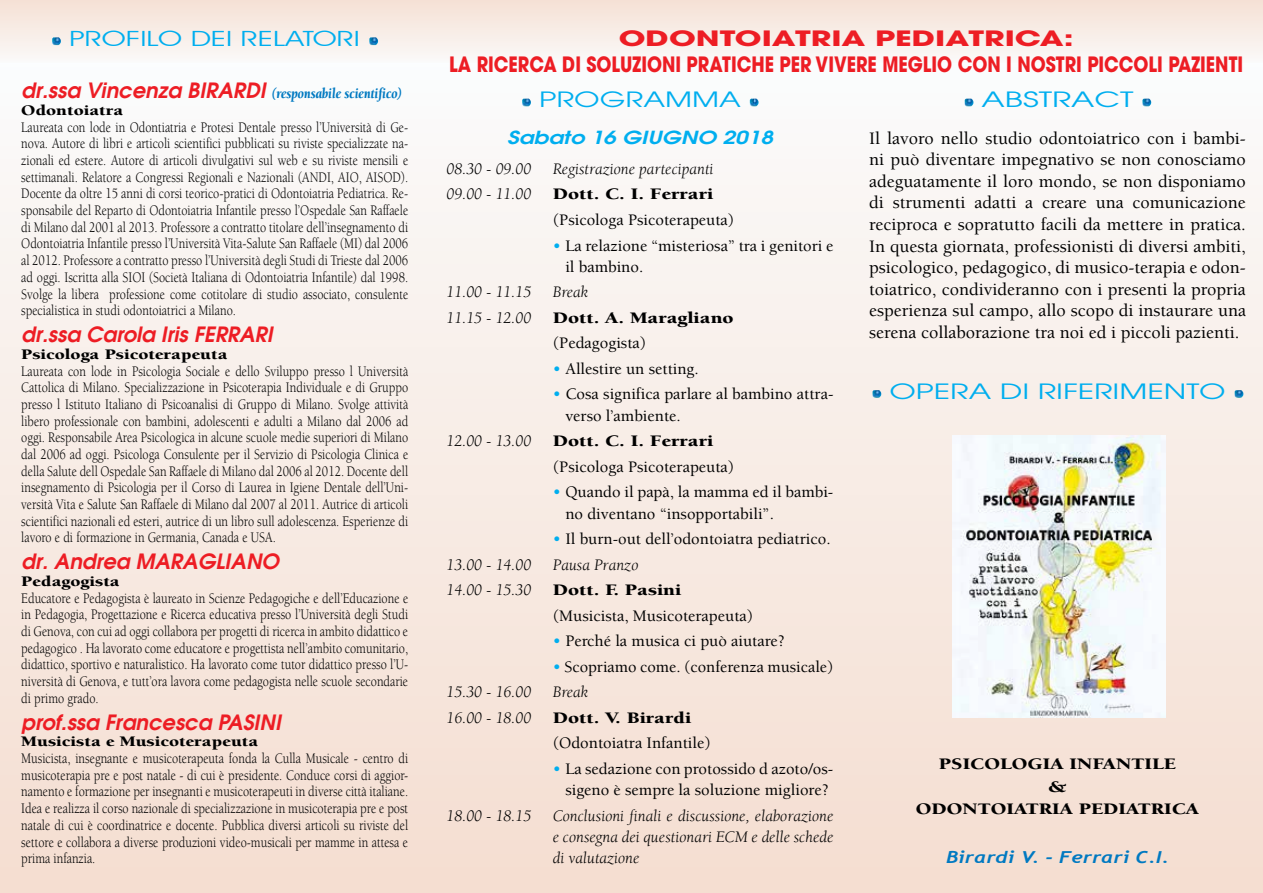
<style>
.page{position:relative;width:1263px;height:893px;background:#fff}
.page>*{position:absolute;margin:0;border:0;box-sizing:border-box;transform-origin:0 0}
.t1{font:700 21px/25.2px "Avant Garde";color:#ed1d24;text-align:center;scale:1.5 1}
.t2{font:italic 600 21px "Avant Garde";color:#ed1d24}
.t3{font:21px "Avant Garde IT Cby BT";color:#00aeef;scale:1.45 1}
.t4{font:21px "Avant Garde";color:#00aeef;scale:1.45 1}
.t5{font:21px "Avant Garde";color:#00aeef;scale:1.4 1}
.t6{font:21px "Avant Garde";color:#00aeef;scale:1.5 1}
.t7{font:500 18px/21.6px "Berkeley";color:#000;text-align:justify}
.t8{font:italic 600 18px "Avant Garde";color:#00aeef;scale:1.25 1}
.t9{font:500 16.5px/21.3px "Berkeley";color:#000}
.t10{font:italic 16.5px/21.3px "Berkeley";color:#000;text-align:justify}
.t11{font:900 16.5px/22.6px "Berkeley";color:#000;text-align:center;scale:1.25 1}
.t12{font:italic 700 16.5px "Trebuchet";color:#0079c1;scale:1.25 1}
.t13{font:15px/16.6px "Berkeley";color:#000;text-align:justify;scale:.82 1}
.t14{font:900 15px "Berkeley";color:#000;scale:1.25 1}
.t15{font:italic 900 15px/16.6px "Berkeley";color:#0079c1;scale:.82 1}
.s1{font-family:"Avant Garde";font-weight:600;font-size:21px;color:#ed1d24}
.s2{font-style:normal;color:#000}
.s3{color:#00aeef}
</style>
<div class="page">
<div style="left:0;top:0;width:1263px;height:64px;background:linear-gradient(to bottom,#f5e0d4,#faf9f9)"></div>
<div style="left:0;top:64px;width:1263px;height:829px;background:linear-gradient(to bottom,#fafbfb,#f5ddd0)"></div>
<svg style="left:52px;top:37px;width:9px;height:8px"></svg>
<svg style="left:369px;top:37px;width:9px;height:8px"></svg>
<svg style="left:522px;top:99px;width:9px;height:7px"></svg>
<svg style="left:750px;top:99px;width:8px;height:7px"></svg>
<svg style="left:965px;top:99px;width:8px;height:7px"></svg>
<svg style="left:1142px;top:99px;width:9px;height:7px"></svg>
<svg style="left:872px;top:390px;width:9px;height:8px"></svg>
<svg style="left:1235px;top:390px;width:8px;height:8px"></svg>
<img style="left:953px;top:435px;width:213px;height:282px">
<h1 class="t3" style="left:70px;top:25px;width:202px">PROFILO DEI RELATORI</h1>
<p class="t15" style="left:21px;top:86px;width:466px"><span class="s1">dr.ssa Vincenza BIRARDI</span> (responsabile scientifico)<br><span class="s2">Odontoiatra</span></p>
<p class="t13" style="left:21px;top:119px;width:473px">Laureata con lode in Odontiatria e Protesi Dentale presso l’Università di Ge&shy;nova. Autore di libri e articoli scientifici pubblicati su riviste specializzate na&shy;zionali ed estere. Autore di articoli divulgativi sul web e su riviste mensili e settimanali. Relatore a Congressi Regionali e Nazionali (ANDI, AIO, AISOD).<br>Docente da oltre 15 anni di corsi teorico-pratici di Odontoiatria Pediatrica. Re&shy;sponsabile del Reparto di Odontoiatria Infantile presso l’Ospedale San Raffaele di Milano dal 2001 al 2013. Professore a contratto titolare dell’insegnamento di Odontoiatria Infantile presso l’Università Vita-Salute San Raffaele (MI) dal 2006 al 2012. Professore a contratto presso l’Università degli Studi di Trieste dal 2006 ad oggi. Iscritta alla SIOI (Società Italiana di Odontoiatria Infantile) dal 1998.<br>Svolge la libera professione come cotitolare di studio associato, consulente specialistica in studi odontoiatrici a Milano.</p>
<h1 class="t2" style="left:21px;top:321px;width:253px">dr.ssa Carola Iris FERRARI</h1>
<p class="t14" style="left:21px;top:346px;width:166px">Psicologa Psicoterapeuta</p>
<p class="t13" style="left:21px;top:363px;width:473px">Laureata con lode in Psicologia Sociale e dello Sviluppo presso l Università Cattolica di Milano. Specializzazione in Psicoterapia Individuale e di Gruppo presso l Istituto Italiano di Psicoanalisi di Gruppo di Milano. Svolge attività libero professionale con bambini, adolescenti e adulti a Milano dal 2006 ad oggi. Responsabile Area Psicologica in alcune scuole medie superiori di Milano dal 2006 ad oggi. Psicologa Consulente per il Servizio di Psicologia Clinica e della Salute dell Ospedale San Raffaele di Milano dal 2006 al 2012. Docente dell insegnamento di Psicologia per il Corso di Laurea in Igiene Dentale dell’Uni&shy;versità Vita e Salute San Raffaele di Milano dal 2007 al 2011. Autrice di articoli scientifici nazionali ed esteri, autrice di un libro sull adolescenza. Esperienze di lavoro e di formazione in Germania, Canada e USA.</p>
<h1 class="t2" style="left:21px;top:548px;width:259px">dr. Andrea MARAGLIANO</h1>
<p class="t14" style="left:21px;top:573px;width:80px">Pedagogista</p>
<p class="t13" style="left:21px;top:590px;width:473px">Educatore e Pedagogista è laureato in Scienze Pedagogiche e dell’Educazione e in Pedagogia, Progettazione e Ricerca educativa presso l’Università degli Studi di Genova, con cui ad oggi collabora per progetti di ricerca in ambito didattico e pedagogico . Ha lavorato come educatore e progettista nell’ambito comunitario, didattico, sportivo e naturalistico. Ha lavorato come tutor didattico presso l’U&shy;niversità di Genova, e tutt’ora lavora come pedagogista nelle scuole secondarie di primo grado.</p>
<h1 class="t2" style="left:21px;top:708px;width:261px">prof.ssa Francesca PASINI</h1>
<p class="t14" style="left:21px;top:734px;width:191px">Musicista e Musicoterapeuta</p>
<p class="t13" style="left:21px;top:750px;width:473px">Musicista, insegnante e musicoterapeuta fonda la Culla Musicale - centro di musicoterapia pre e post natale - di cui è presidente. Conduce corsi di aggior&shy;namento e formazione per insegnanti e musicoterapeuti in diverse città italiane.<br>Idea e realizza il corso nazionale di specializzazione in musicoterapia pre e post natale di cui è coordinatrice e docente. Pubblica diversi articoli su riviste del settore e collabora a diverse produzioni video-musicali per mamme in attesa e prima infanzia.</p>
<h1 class="t1" style="left:449px;top:26px;width:531px">ODONTOIATRIA PEDIATRICA:<br>LA RICERCA DI SOLUZIONI PRATICHE PER VIVERE MEGLIO CON I NOSTRI PICCOLI PAZIENTI</h1>
<h1 class="t5" style="left:539px;top:86px;width:146px">PROGRAMMA</h1>
<p class="t8" style="left:507px;top:126px;width:214px">Sabato 16 GIUGNO 2018</p>
<p class="t10" style="left:446px;top:159px;width:86px">08.30 - 09.00</p>
<p class="t10" style="left:553px;top:159px;width:162px">Registrazione partecipanti</p>
<p class="t10" style="left:446px;top:184px;width:86px">09.00 - 11.00</p>
<p class="t11" style="left:553px;top:183px;width:130px">Dott. C. I. Ferrari</p>
<p class="t9" style="left:553px;top:209px;width:183px">(Psicologa Psicoterapeuta)</p>
<p class="t9" style="left:565px;top:235px;width:270px;text-indent:-13px"><span class="s3">•</span> La relazione “misteriosa” tra i genitori e il bambino.</p>
<p class="t10" style="left:446px;top:282px;width:86px">11.00 - 11.15</p>
<p class="t10" style="left:553px;top:282px;width:37px">Break</p>
<p class="t10" style="left:446px;top:307px;width:86px">11.15 - 12.00</p>
<p class="t11" style="left:553px;top:307px;width:146px">Dott. A. Maragliano</p>
<p class="t9" style="left:553px;top:333px;width:95px">(Pedagogista)</p>
<p class="t9" style="left:553px;top:358px;width:148px"><span class="s3">•</span> Allestire un setting.</p>
<p class="t9" style="left:565px;top:384px;width:270px;text-indent:-13px"><span class="s3">•</span> Cosa significa parlare al bambino attra&shy;verso l’ambiente.</p>
<p class="t10" style="left:446px;top:431px;width:86px">12.00 - 13.00</p>
<p class="t11" style="left:553px;top:430px;width:130px">Dott. C. I. Ferrari</p>
<p class="t9" style="left:553px;top:456px;width:183px">(Psicologa Psicoterapeuta)</p>
<p class="t9" style="left:565px;top:482px;width:270px;text-indent:-13px"><span class="s3">•</span> Quando il papà, la mamma ed il bambi&shy;no diventano “insopportabili”.</p>
<p class="t9" style="left:553px;top:529px;width:279px"><span class="s3">•</span> Il burn-out dell’odontoiatra pediatrico.</p>
<p class="t10" style="left:446px;top:554px;width:86px">13.00 - 14.00</p>
<p class="t10" style="left:553px;top:554px;width:87px">Pausa Pranzo</p>
<p class="t10" style="left:446px;top:580px;width:86px">14.00 - 15.30</p>
<p class="t11" style="left:553px;top:579px;width:104px">Dott. F. Pasini</p>
<p class="t9" style="left:553px;top:605px;width:202px">(Musicista, Musicoterapeuta)</p>
<p class="t9" style="left:553px;top:631px;width:234px"><span class="s3">•</span> Perché la musica ci può aiutare?</p>
<p class="t9" style="left:553px;top:656px;width:282px"><span class="s3">•</span> Scopriamo come. (conferenza musicale)</p>
<p class="t10" style="left:446px;top:682px;width:86px">15.30 - 16.00</p>
<p class="t10" style="left:553px;top:682px;width:37px">Break</p>
<p class="t10" style="left:446px;top:707px;width:86px">16.00 - 18.00</p>
<p class="t11" style="left:553px;top:707px;width:112px">Dott. V. Birardi</p>
<p class="t9" style="left:553px;top:733px;width:159px">(Odontoiatra Infantile)</p>
<p class="t9" style="left:553px;top:758px;width:282px;text-align:center"><span class="s3">•</span> La sedazione con protossido d azoto/os&shy;sigeno è sempre la soluzione migliore?</p>
<p class="t10" style="left:446px;top:805px;width:86px">18.00 - 18.15</p>
<p class="t10" style="left:553px;top:805px;width:282px">Conclusioni finali e discussione, elaborazione e consegna dei questionari ECM e delle schede di valutazione</p>
<h1 class="t6" style="left:981px;top:86px;width:103px">ABSTRACT</h1>
<p class="t7" style="left:869px;top:127px;width:378px">Il lavoro nello studio odontoiatrico con i bambi&shy;ni può diventare impegnativo se non conosciamo adeguatamente il loro mondo, se non disponiamo di strumenti adatti a creare una comunicazione reciproca e sopratutto facili da mettere in pratica.<br>In questa giornata, professionisti di diversi ambiti, psicologico, pedagogico, di musico-terapia e odon&shy;toiatrico, condivideranno con i presenti la propria esperienza sul campo, allo scopo di instaurare una serena collaborazione tra noi ed i piccoli pazienti.</p>
<h1 class="t4" style="left:889px;top:378px;width:233px">OPERA DI RIFERIMENTO</h1>
<p class="t11" style="left:916px;top:753px;width:228px">PSICOLOGIA INFANTILE<br>&amp;<br>ODONTOIATRIA PEDIATRICA</p>
<p class="t12" style="left:946px;top:847px;width:180px">Birardi V. - Ferrari C.I.</p>
</div>
